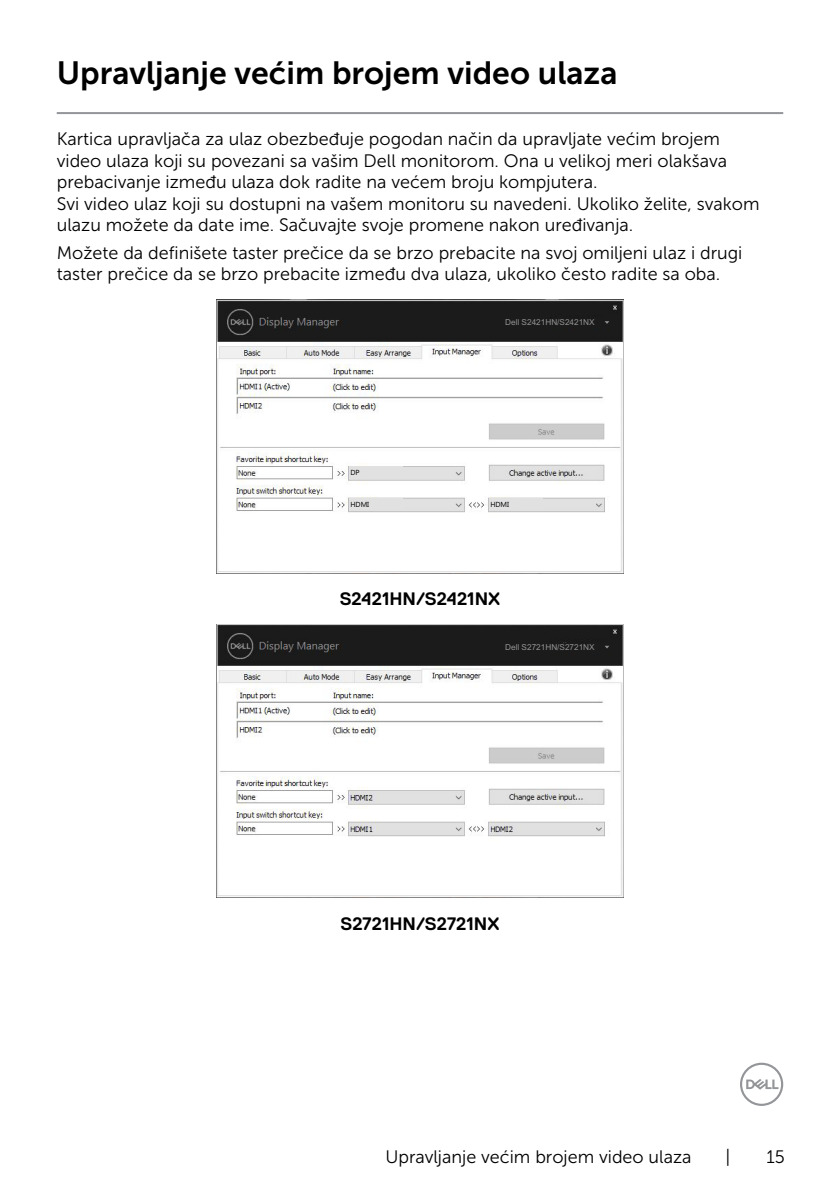
<style>
.page{position:relative;width:840px;height:1191px;background:#fff}
.page>*{position:absolute;margin:0;border:0;box-sizing:border-box;transform-origin:0 0}
.t1{font:32px "Museo Sans For Dell 700";color:#000}
.t2{font:18px/21.6px "Museo Sans For Dell 300";color:#000}
.t3{font:700 18px "Dell Replica";color:#000}
.t4{font:8.2px "Arial";color:#939393}
.t5{font:7.2px "Ebrima";color:#000}
</style>
<div class="page">
<svg style="left:740px;top:1062px;width:42px;height:44px"></svg>
<hr style="left:57px;top:112px;width:725px;height:2px;background:#939598">
<img style="left:216px;top:300px;width:407px;height:273px">
<div style="left:522px;top:318px;width:88px;height:10px;background:#1b1b1b"></div>
<div style="left:349px;top:467px;width:53px;height:12px;background:#e1e1e1"></div>
<div style="left:349px;top:498px;width:53px;height:13px;background:#e1e1e1"></div>
<div style="left:489px;top:498px;width:53px;height:13px;background:#e1e1e1"></div>
<img style="left:216px;top:624px;width:407px;height:273px">
<div style="left:522px;top:643px;width:88px;height:9px;background:#1b1b1b"></div>
<h1 class="t1" style="left:57px;top:55px;width:562px">Upravljanje većim brojem video ulaza</h1>
<p class="t2" style="left:57px;top:128px;width:704px">Kartica upravljača za ulaz obezbeđuje pogodan način da upravljate većim brojem video ulaza koji su povezani sa vašim Dell monitorom. Ona u velikoj meri olakšava prebacivanje između ulaza dok radite na većem broju kompjutera.<br>Svi video ulaz koji su dostupni na vašem monitoru su navedeni. Ukoliko želite, svakom ulazu možete da date ime. Sačuvajte svoje promene nakon uređivanja.</p>
<p class="t2" style="left:57px;top:242px;width:686px">Možete da definišete taster prečice da se brzo prebacite na svoj omiljeni ulaz i drugi taster prečice da se brzo prebacite između dva ulaza, ukoliko često radite sa oba.</p>
<p class="t4" style="left:505px;top:317px;width:91px">Dell S2421HN/S2421NX</p>
<p class="t5" style="left:350px;top:468px;width:11px">DP</p>
<p class="t5" style="left:350px;top:500px;width:20px">HDMI</p>
<p class="t5" style="left:490px;top:500px;width:20px">HDMI</p>
<p class="t3" style="left:339px;top:589px;width:162px">S2421HN/S2421NX</p>
<p class="t4" style="left:505px;top:642px;width:91px">Dell S2721HN/S2721NX</p>
<p class="t3" style="left:340px;top:913px;width:160px">S2721HN/S2721NX</p>
<p class="t2" style="left:385px;top:1145px;width:307px">Upravljanje većim brojem video ulaza</p>
<p class="t2" style="left:725px;top:1145px;width:6px">|</p>
<p class="t2" style="left:766px;top:1145px;width:20px">15</p>
</div>
